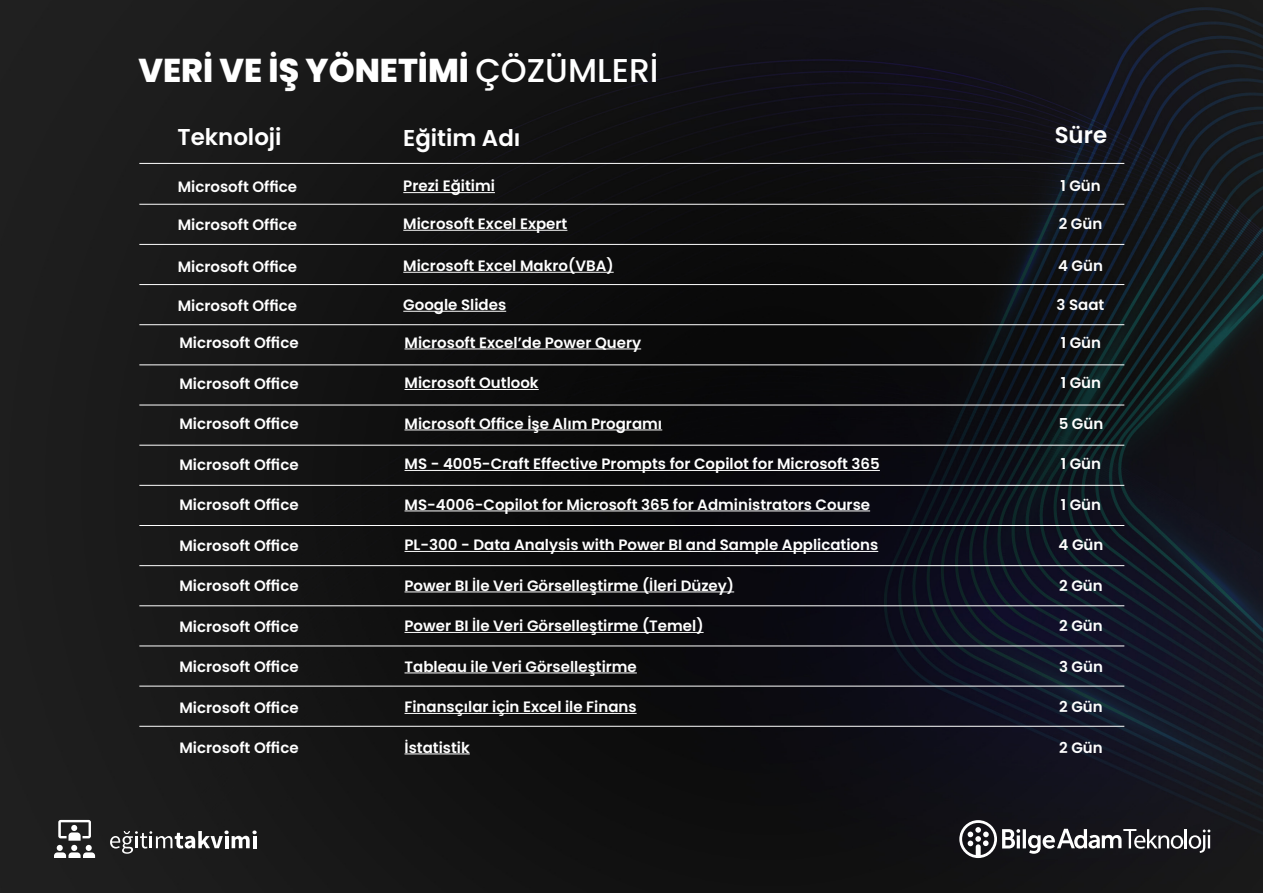
<style>
.page{position:relative;width:1263px;height:893px;background:#fff}
.page>*{position:absolute;margin:0;border:0;box-sizing:border-box;transform-origin:0 0}
.t1{font:800 33px "Poppins";color:#fff}
.t2{font:600 22.95px "Poppins";color:#fff}
.t3{font:600 15px "Poppins";color:#fff}
.s1{font-weight:500}
</style>
<div class="page">
<img style="left:0;top:0;width:1263px;height:893px">
<svg style="left:110px;top:830px;width:147px;height:24px"></svg>
<svg style="left:54px;top:820px;width:41px;height:38px"></svg>
<hr style="left:1023px;top:829px;width:3px;height:19px;background:#fff">
<svg style="left:1028px;top:829px;width:182px;height:25px"></svg>
<svg style="left:959px;top:820px;width:61px;height:38px"></svg>
<hr style="left:139px;top:163px;width:985px;height:1px;background:#fff">
<hr style="left:139px;top:204px;width:985px;height:1px;background:#fff">
<hr style="left:139px;top:244px;width:985px;height:1px;background:#fff">
<hr style="left:139px;top:284px;width:985px;height:1px;background:#fff">
<hr style="left:139px;top:324px;width:985px;height:1px;background:#fff">
<hr style="left:139px;top:364px;width:985px;height:1px;background:#fff">
<hr style="left:139px;top:405px;width:985px;height:1px;background:#fff">
<hr style="left:139px;top:445px;width:985px;height:1px;background:#fff">
<hr style="left:139px;top:485px;width:985px;height:1px;background:#fff">
<hr style="left:139px;top:525px;width:985px;height:1px;background:#fff">
<hr style="left:139px;top:565px;width:985px;height:1px;background:#fff">
<hr style="left:139px;top:605px;width:985px;height:1px;background:#fff">
<hr style="left:139px;top:646px;width:985px;height:1px;background:#fff">
<hr style="left:139px;top:686px;width:985px;height:1px;background:#fff">
<hr style="left:139px;top:726px;width:985px;height:1px;background:#fff">
<hr style="left:404px;top:349px;width:237px;height:1px;background:#fff">
<hr style="left:404px;top:389px;width:135px;height:1px;background:#fff">
<hr style="left:404px;top:430px;width:258px;height:1px;background:#fff">
<hr style="left:404px;top:470px;width:476px;height:1px;background:#fff">
<hr style="left:404px;top:511px;width:466px;height:1px;background:#fff">
<hr style="left:404px;top:551px;width:474px;height:1px;background:#fff">
<hr style="left:404px;top:592px;width:330px;height:1px;background:#fff">
<hr style="left:404px;top:632px;width:300px;height:1px;background:#fff">
<hr style="left:404px;top:672px;width:233px;height:1px;background:#fff">
<hr style="left:404px;top:713px;width:233px;height:1px;background:#fff">
<hr style="left:404px;top:753px;width:66px;height:1px;background:#fff">
<hr style="left:403px;top:272px;width:211px;height:1px;background:#fff">
<hr style="left:403px;top:311px;width:103px;height:1px;background:#fff">
<hr style="left:403px;top:192px;width:92px;height:1px;background:#fff">
<hr style="left:403px;top:230px;width:164px;height:1px;background:#fff">
<h1 class="t1" style="left:139px;top:52px;width:522px">VERİ VE İŞ YÖNETİMİ <span class="s1">ÇÖZÜMLERİ</span></h1>
<h2 class="t2" style="left:177px;top:124px;width:106px">Teknoloji</h2>
<h2 class="t2" style="left:403px;top:125px;width:119px">Eğitim Adı</h2>
<h2 class="t2" style="left:1055px;top:121px;width:54px">Süre</h2>
<p class="t3" style="left:178px;top:178px;width:121px">Microsoft Office</p>
<p class="t3" style="left:403px;top:178px;width:93px">Prezi Eğitimi</p>
<p class="t3" style="left:1060px;top:178px;width:42px">1 Gün</p>
<p class="t3" style="left:178px;top:216px;width:121px">Microsoft Office</p>
<p class="t3" style="left:403px;top:215px;width:166px">Microsoft Excel Expert</p>
<p class="t3" style="left:1059px;top:215px;width:45px">2 Gün</p>
<p class="t3" style="left:178px;top:258px;width:121px">Microsoft Office</p>
<p class="t3" style="left:403px;top:257px;width:212px">Microsoft Excel Makro(VBA)</p>
<p class="t3" style="left:1058px;top:257px;width:46px">4 Gün</p>
<p class="t3" style="left:178px;top:297px;width:121px">Microsoft Office</p>
<p class="t3" style="left:403px;top:296px;width:104px">Google Slides</p>
<p class="t3" style="left:1056px;top:296px;width:49px">3 Saat</p>
<p class="t3" style="left:179px;top:334px;width:121px">Microsoft Office</p>
<p class="t3" style="left:404px;top:334px;width:238px">Microsoft Excel’de Power Query</p>
<p class="t3" style="left:1061px;top:334px;width:42px">1 Gün</p>
<p class="t3" style="left:179px;top:375px;width:121px">Microsoft Office</p>
<p class="t3" style="left:404px;top:374px;width:136px">Microsoft Outlook</p>
<p class="t3" style="left:1061px;top:374px;width:42px">1 Gün</p>
<p class="t3" style="left:179px;top:415px;width:121px">Microsoft Office</p>
<p class="t3" style="left:404px;top:415px;width:259px">Microsoft Office İşe Alım Programı</p>
<p class="t3" style="left:1059px;top:415px;width:46px">5 Gün</p>
<p class="t3" style="left:179px;top:456px;width:121px">Microsoft Office</p>
<p class="t3" style="left:404px;top:455px;width:477px">MS - 4005-Craft Effective Prompts for Copilot for Microsoft 365</p>
<p class="t3" style="left:1061px;top:455px;width:42px">1 Gün</p>
<p class="t3" style="left:179px;top:496px;width:121px">Microsoft Office</p>
<p class="t3" style="left:404px;top:496px;width:467px">MS-4006-Copilot for Microsoft 365 for Administrators Course</p>
<p class="t3" style="left:1061px;top:496px;width:42px">1 Gün</p>
<p class="t3" style="left:179px;top:537px;width:121px">Microsoft Office</p>
<p class="t3" style="left:404px;top:536px;width:475px">PL-300 - Data Analysis with Power BI and Sample Applications</p>
<p class="t3" style="left:1058px;top:536px;width:46px">4 Gün</p>
<p class="t3" style="left:179px;top:577px;width:121px">Microsoft Office</p>
<p class="t3" style="left:404px;top:577px;width:331px">Power BI İle Veri Görselleştirme (İleri Düzey)</p>
<p class="t3" style="left:1059px;top:577px;width:45px">2 Gün</p>
<p class="t3" style="left:179px;top:618px;width:121px">Microsoft Office</p>
<p class="t3" style="left:404px;top:617px;width:301px">Power BI İle Veri Görselleştirme (Temel)</p>
<p class="t3" style="left:1059px;top:617px;width:45px">2 Gün</p>
<p class="t3" style="left:179px;top:658px;width:121px">Microsoft Office</p>
<p class="t3" style="left:404px;top:658px;width:234px">Tableau ile Veri Görselleştirme</p>
<p class="t3" style="left:1059px;top:658px;width:45px">3 Gün</p>
<p class="t3" style="left:179px;top:699px;width:121px">Microsoft Office</p>
<p class="t3" style="left:404px;top:698px;width:234px">Finansçılar için Excel ile Finans</p>
<p class="t3" style="left:1059px;top:698px;width:45px">2 Gün</p>
<p class="t3" style="left:179px;top:739px;width:121px">Microsoft Office</p>
<p class="t3" style="left:404px;top:739px;width:67px">İstatistik</p>
<p class="t3" style="left:1059px;top:739px;width:45px">2 Gün</p>
</div>
